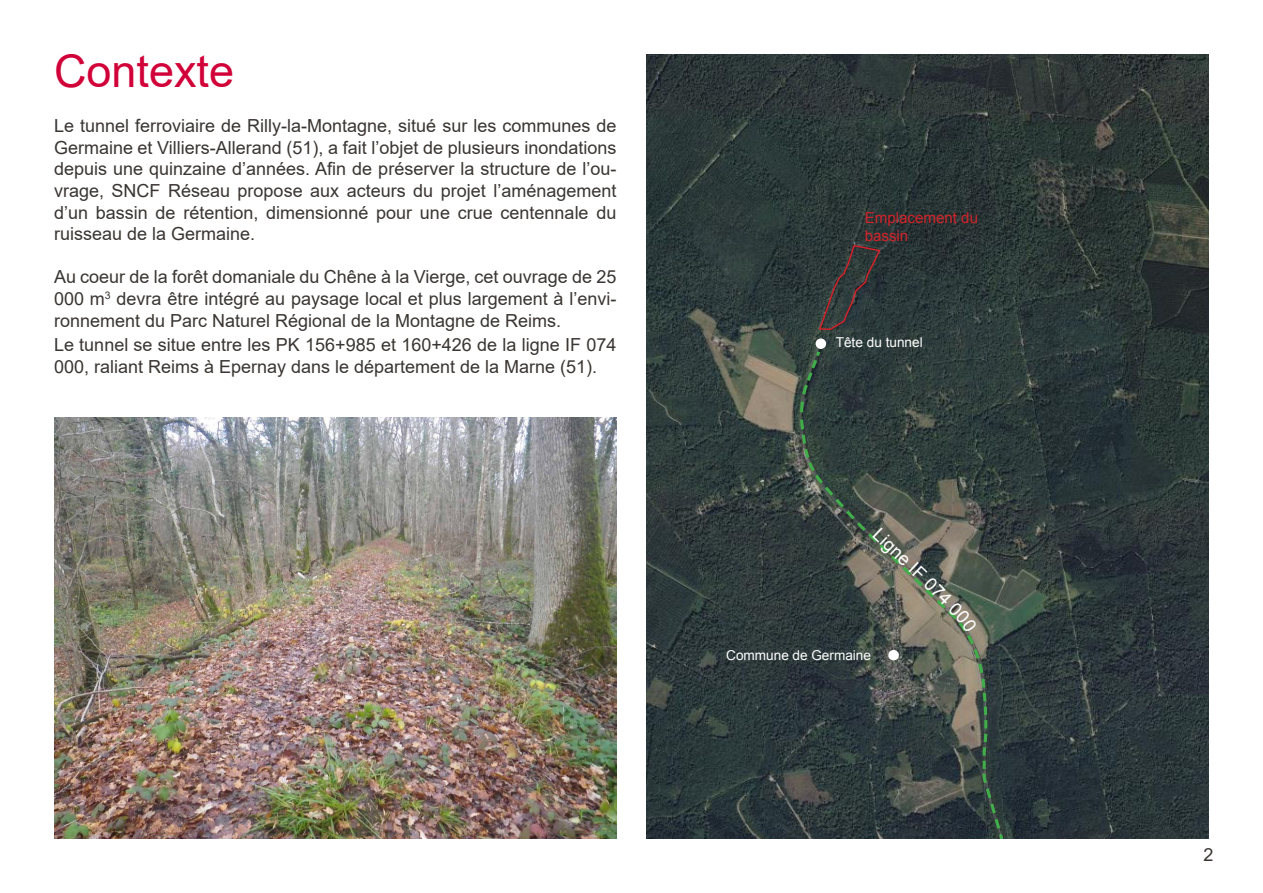
<style>
.page{position:relative;width:1263px;height:893px;background:#fff}
.page>*{position:absolute;margin:0;border:0;box-sizing:border-box;transform-origin:0 0}
.t1{font:45px "Arial";color:#d10038}
.t2{font:18.15px "Arial";color:#fff}
.t3{font:18px/21.6px "Arial";color:#3a3532;text-align:justify}
.t4{font:15.15px/18.1px "Arial";color:#d1232a}
.t5{font:13.65px "Arial";color:#fff}
</style>
<div class="page">
<img style="left:54px;top:417px;width:562px;height:422px">
<img style="left:646px;top:54px;width:563px;height:785px">
<svg style="left:818px;top:244px;width:64px;height:87px;background:#373939"></svg>
<div style="left:816px;top:338px;width:10px;height:11px;background:#fff;border-radius:50%"></div>
<svg style="left:798px;top:348px;width:207px;height:491px;background:#354140"></svg>
<svg style="left:822px;top:483px;width:164px;height:196px;background:#585e54"></svg>
<p class="t1" style="left:54px;top:40px;width:182px">Contexte</p>
<p class="t3" style="left:54px;top:115px;width:564px">Le tunnel ferroviaire de Rilly-la-Montagne, situé sur les communes de Germaine et Villiers-Allerand (51), a fait l’objet de plusieurs inondations depuis une quinzaine d’années. Afin de préserver la structure de l’ou&shy;vrage, SNCF Réseau propose aux acteurs du projet l’aménagement d’un bassin de rétention, dimensionné pour une crue centennale du ruisseau de la Germaine.</p>
<p class="t3" style="left:54px;top:266px;width:564px">Au coeur de la forêt domaniale du Chêne à la Vierge, cet ouvrage de 25<br>000 m<sup>3</sup> devra être intégré au paysage local et plus largement à l’envi&shy;ronnement du Parc Naturel Régional de la Montagne de Reims.</p>
<p class="t3" style="left:54px;top:334px;width:564px">Le tunnel se situe entre les PK 156+985 et 160+426 de la ligne IF 074<br>000, raliant Reims à Epernay dans le département de la Marne (51).</p>
<p class="t5" style="left:836px;top:333px;width:88px">Tête du tunnel</p>
<p class="t4" style="left:865px;top:208px;width:115px">Emplacement du bassin</p>
<p class="t2" style="left:884px;top:523px;width:67px;rotate:43deg">Ligne IF</p>
<p class="t2" style="left:936px;top:572px;width:47px;rotate:46deg">074 0</p>
<p class="t5" style="left:726px;top:646px;width:146px">Commune de Germaine</p>
<p class="t3" style="left:1203px;top:844px;width:12px">2</p>
</div>
